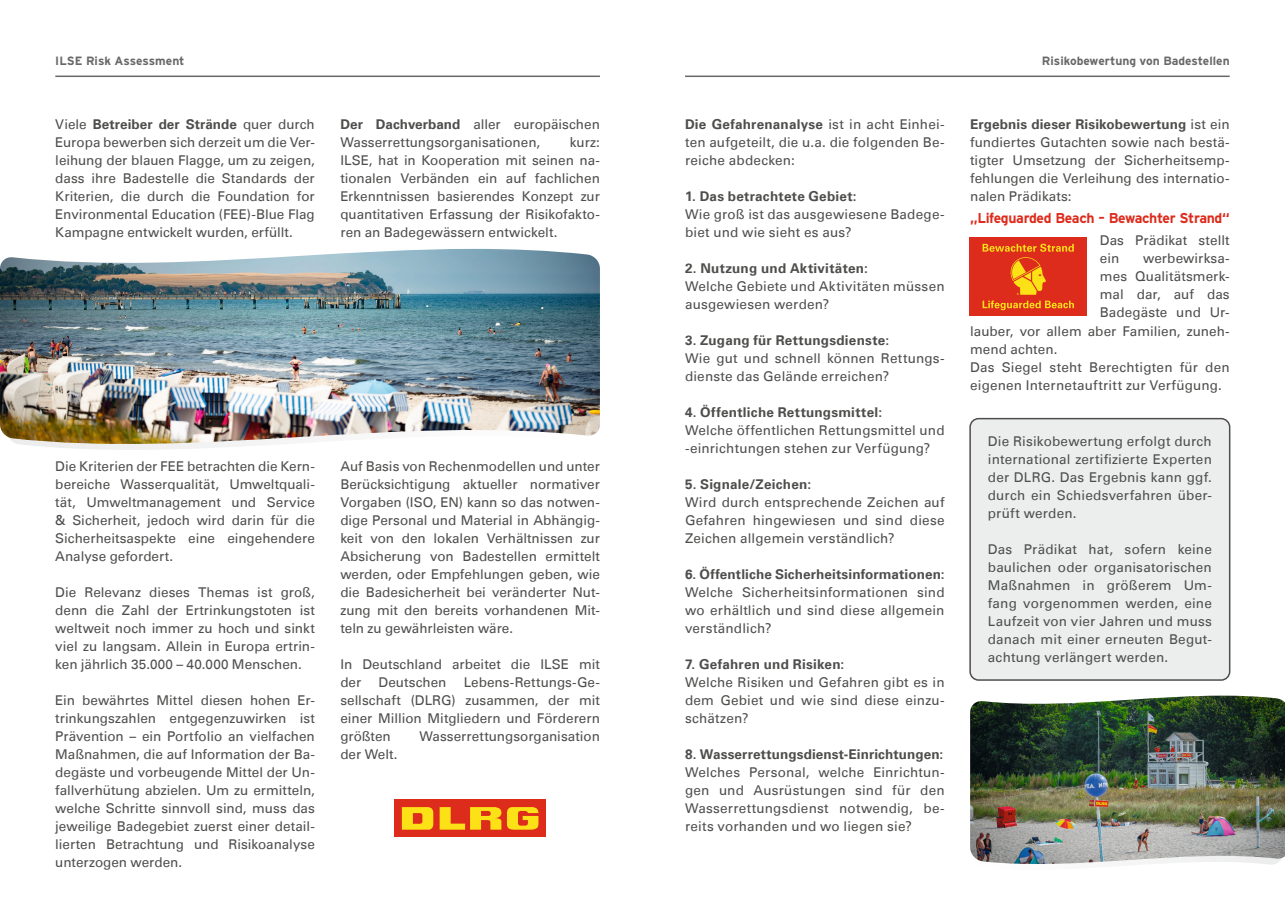
<style>
.page{position:relative;width:1285px;height:919px;background:#fff}
.page>*{position:absolute;margin:0;border:0;box-sizing:border-box;transform-origin:0 0}
.t1{font:700 14.25px "Interstate";letter-spacing:-.025em;color:#dd2b1c}
.t2{font:13.5px/18px "DLRG Univers";letter-spacing:.005em;color:#4e4e4d;text-align:justify}
.t3{font:700 13.5px "DLRG Univers";letter-spacing:.015em;color:#4e4e4d}
.t4{font:700 12px "Interstate";color:#686868}
.s1{font-weight:700}
</style>
<div class="page">
<hr style="left:55px;top:76px;width:545px;height:1px;background:#686868">
<hr style="left:685px;top:76px;width:544px;height:1px;background:#686868">
<div style="left:394px;top:799px;width:152px;height:38px;background:#dd2b1c"></div>
<svg style="left:402px;top:807px;width:136px;height:22px"></svg>
<svg style="left:31px;top:445px;width:224px;height:5px"></svg>
<img style="left:0;top:249px;width:600px;height:196px">
<div style="left:969px;top:418px;width:260px;height:262px;background:#eceded;border-radius:9px"></div>
<div style="left:969px;top:418px;width:261px;height:262px;border:2px solid #4e4e4d;border-radius:9px"></div>
<img style="left:970px;top:695px;width:314px;height:169px">
<div style="left:969px;top:237px;width:117px;height:78px;background:#dd2b1c"></div>
<svg style="left:982px;top:244px;width:91px;height:66px"></svg>
<p class="t4" style="left:55px;top:54px;width:131px">ILSE Risk Assessment</p>
<p class="t4" style="left:1041px;top:54px;width:189px">Risikobewertung von Badestellen</p>
<p class="t2" style="left:55px;top:115px;width:261px">Viele <span class="s1">Betreiber der Strände</span> quer durch Europa bewerben sich derzeit um die Ver&shy;leihung der blauen Flagge, um zu zeigen, dass ihre Badestelle die Standards der Kriterien, die durch die Foundation for Environmental Education (FEE)-Blue Flag Kampagne entwickelt wurden, erfüllt.</p>
<p class="t2" style="left:340px;top:115px;width:261px"><span class="s1">Der Dachverband</span> aller europäischen<br>Wasserrettungsorganisationen,</p>
<p class="t2" style="left:340px;top:133px;width:261px;text-indent:229px">kurz:<br>ILSE, hat in Kooperation mit seinen na&shy;tionalen Verbänden ein auf fachlichen Erkenntnissen basierendes Konzept zur quantitativen Erfassung der Risikofakto&shy;ren an Badegewässern entwickelt.</p>
<p class="t2" style="left:55px;top:457px;width:261px">Die Kriterien der FEE betrachten die Kern&shy;bereiche Wasserqualität, Umweltquali&shy;tät, Umweltmanagement und Service &amp; Sicherheit, jedoch wird darin für die Sicherheitsaspekte eine eingehendere Analyse gefordert.</p>
<p class="t2" style="left:55px;top:583px;width:261px">Die Relevanz dieses Themas ist groß, denn die Zahl der Ertrinkungstoten ist weltweit noch immer zu hoch und sinkt viel zu langsam. Allein in Europa ertrin&shy;ken jährlich 35.000 – 40.000 Menschen.</p>
<p class="t2" style="left:55px;top:691px;width:261px">Ein bewährtes Mittel diesen hohen Er&shy;trinkungszahlen entgegenzuwirken ist Prävention – ein Portfolio an vielfachen Maßnahmen, die auf Information der Ba&shy;degäste und vorbeugende Mittel der Un&shy;fallverhütung abzielen. Um zu ermitteln, welche Schritte sinnvoll sind, muss das jeweilige Badegebiet zuerst einer detail&shy;lierten Betrachtung und Risikoanalyse unterzogen werden.</p>
<p class="t2" style="left:340px;top:457px;width:261px">Auf Basis von Rechenmodellen und unter Berücksichtigung aktueller normativer Vorgaben (ISO, EN) kann so das notwen&shy;dige Personal und Material in Abhängig&shy;keit von den lokalen Verhältnissen zur Absicherung von Badestellen ermittelt werden, oder Empfehlungen geben, wie die Badesicherheit bei veränderter Nut&shy;zung mit den bereits vorhandenen Mit&shy;teln zu gewährleisten wäre.</p>
<p class="t2" style="left:340px;top:655px;width:261px">In Deutschland arbeitet die ILSE mit der</p>
<p class="t2" style="left:340px;top:673px;width:261px;text-indent:123px">Lebens-Rettungs-Ge&shy;sellschaft (DLRG) zusammen, der mit einer Million Mitgliedern und Förderern größten</p>
<p class="t2" style="left:378px;top:673px;width:69px">Deutschen</p>
<p class="t2" style="left:419px;top:727px;width:182px">Wasserrettungsorganisation</p>
<p class="t2" style="left:340px;top:745px;width:59px">der Welt.</p>
<p class="t2" style="left:685px;top:115px;width:261px"><span class="s1">Die Gefahrenanalyse</span> ist in acht Einhei&shy;ten aufgeteilt, die u.a. die folgenden Be&shy;reiche abdecken:</p>
<p class="t3" style="left:685px;top:188px;width:173px">1. Das betrachtete Gebiet:</p>
<p class="t2" style="left:685px;top:205px;width:261px">Wie groß ist das ausgewiesene Badege&shy;biet und wie sieht es aus?</p>
<p class="t3" style="left:685px;top:260px;width:184px">2. Nutzung und Aktivitäten:</p>
<p class="t2" style="left:685px;top:277px;width:261px">Welche Gebiete und Aktivitäten müssen ausgewiesen werden?</p>
<p class="t3" style="left:685px;top:332px;width:205px">3. Zugang für Rettungsdienste:</p>
<p class="t2" style="left:685px;top:349px;width:261px">Wie gut und schnell können Rettungs&shy;dienste das Gelände erreichen?</p>
<p class="t3" style="left:685px;top:404px;width:198px">4. Öffentliche Rettungsmittel:</p>
<p class="t2" style="left:685px;top:421px;width:261px">Welche öffentlichen Rettungsmittel und -einrichtungen stehen zur Verfügung?</p>
<p class="t3" style="left:685px;top:476px;width:128px">5. Signale/Zeichen:</p>
<p class="t2" style="left:685px;top:493px;width:261px">Wird durch entsprechende Zeichen auf Gefahren hingewiesen und sind diese Zeichen allgemein verständlich?</p>
<p class="t3" style="left:685px;top:566px;width:261px">6. Öffentliche Sicherheitsinformationen:</p>
<p class="t2" style="left:685px;top:583px;width:261px">Welche Sicherheitsinformationen sind wo erhältlich und sind diese allgemein verständlich?</p>
<p class="t3" style="left:685px;top:656px;width:161px">7. Gefahren und Risiken:</p>
<p class="t2" style="left:685px;top:673px;width:261px">Welche Risiken und Gefahren gibt es in dem Gebiet und wie sind diese einzu&shy;schätzen?</p>
<p class="t3" style="left:685px;top:746px;width:260px">8. Wasserrettungsdienst-Einrichtungen:</p>
<p class="t2" style="left:685px;top:763px;width:261px">Welches Personal, welche Einrichtun&shy;gen und Ausrüstungen sind für den Wasserrettungsdienst notwendig, be&shy;reits vorhanden und wo liegen sie?</p>
<p class="t2" style="left:969px;top:115px;width:261px"><span class="s1">Ergebnis dieser Risikobewertung</span> ist ein fundiertes Gutachten sowie nach bestä&shy;tigter Umsetzung der Sicherheitsemp&shy;fehlungen die Verleihung des internatio&shy;nalen Prädikats:</p>
<p class="t1" style="left:969px;top:210px;width:261px">„Lifeguarded Beach – Bewachter Strand“</p>
<p class="t2" style="left:1099px;top:232px;width:131px">Das Prädikat stellt ein</p>
<p class="t2" style="left:1142px;top:250px;width:88px">werbewirksa-</p>
<p class="t2" style="left:1099px;top:268px;width:131px">mes Qualitätsmerk-</p>
<p class="t2" style="left:1099px;top:286px;width:131px">mal dar, auf das</p>
<p class="t2" style="left:1099px;top:304px;width:131px">Badegäste und Ur-</p>
<p class="t2" style="left:969px;top:322px;width:261px">lauber, vor allem aber Familien, zuneh-</p>
<p class="t2" style="left:969px;top:340px;width:89px">mend achten.</p>
<p class="t2" style="left:969px;top:358px;width:261px">Das Siegel steht Berechtigten für den</p>
<p class="t2" style="left:969px;top:376px;width:253px">eigenen Internetauftritt zur Verfügung.</p>
<p class="t2" style="left:987px;top:432px;width:225px">Die Risikobewertung erfolgt durch international zertifizierte Experten der DLRG. Das Ergebnis kann ggf. durch ein Schiedsverfahren über&shy;prüft werden.</p>
<p class="t2" style="left:987px;top:540px;width:225px">Das Prädikat hat, sofern keine baulichen oder organisatorischen Maßnahmen in größerem Um&shy;fang vorgenommen werden, eine Laufzeit von vier Jahren und muss danach mit einer erneuten Begut&shy;achtung verlängert werden.</p>
</div>
